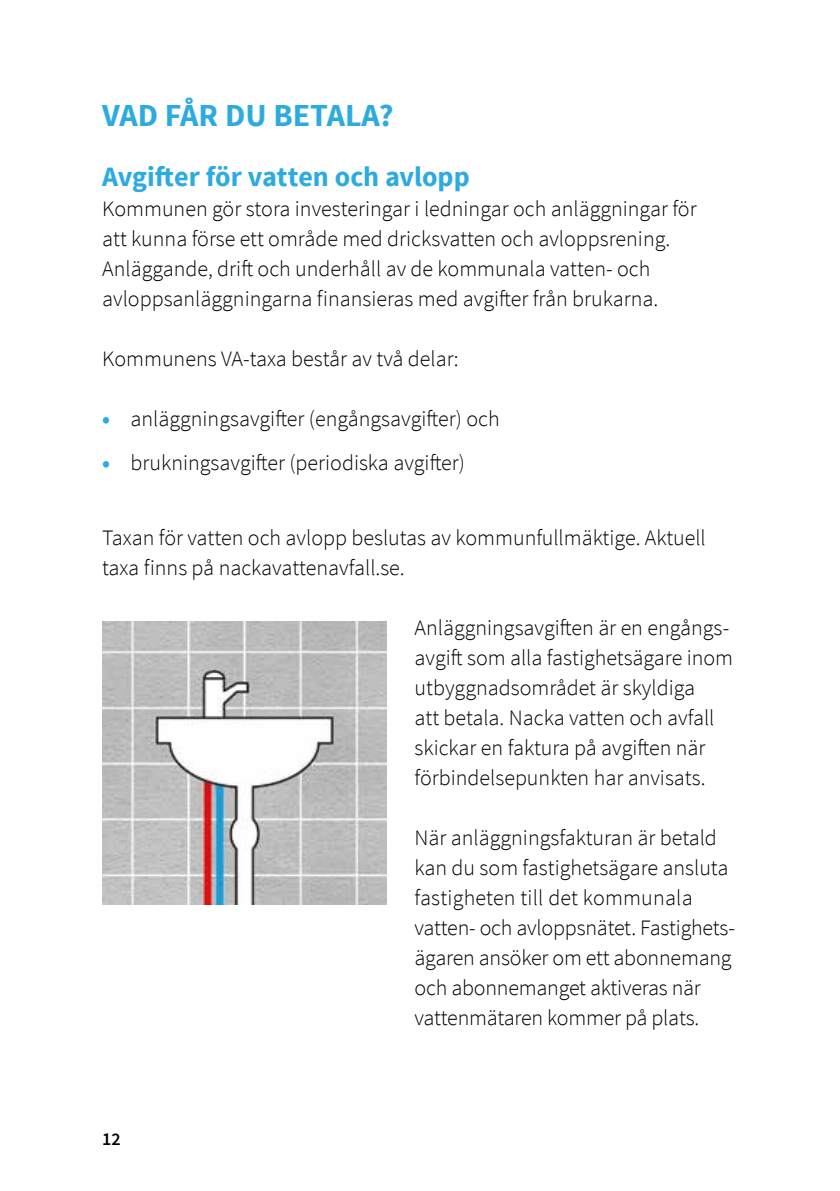
<style>
.page{position:relative;width:840px;height:1191px;background:#fff}
.page>*{position:absolute;margin:0;border:0;box-sizing:border-box;transform-origin:0 0}
.t1{font:700 32px "Source Sans Pro";color:#2cabe1}
.t2{font:700 28px "Source Sans Pro";letter-spacing:-.005em;color:#2cabe1}
.t3{font:300 22px/30px "Source Sans Pro";color:#000}
.t4{font:600 18px "Source Sans Pro";color:#000}
.s1{font-weight:900;color:#2cabe1}
</style>
<div class="page">
<img style="left:102px;top:621px;width:284px;height:283px">
<h1 class="t1" style="left:102px;top:95px;width:293px">VAD FÅR DU BETALA?</h1>
<p class="t2" style="left:102px;top:159px;width:369px">Avgifter för vatten och avlopp</p>
<p class="t3" style="left:102px;top:194px;width:595px">Kommunen gör stora investeringar i ledningar och anläggningar för att kunna förse ett område med dricksvatten och avloppsrening.<br>Anläggande, drift och underhåll av de kommunala vatten- och avloppsanläggningarna finansieras med avgifter från brukarna.</p>
<p class="t3" style="left:102px;top:344px;width:357px">Kommunens VA-taxa består av två delar:</p>
<p class="t3" style="left:102px;top:404px;width:399px"><span class="s1">•</span> anläggningsavgifter (engångsavgifter) och</p>
<p class="t3" style="left:102px;top:448px;width:364px"><span class="s1">•</span> brukningsavgifter (periodiska avgifter)</p>
<p class="t3" style="left:102px;top:522px;width:605px">Taxan för vatten och avlopp beslutas av kommunfullmäktige. Aktuell taxa finns på nackavattenavfall.se.</p>
<p class="t3" style="left:414px;top:612px;width:320px">Anläggningsavgiften är en engångs&shy;avgift som alla fastighetsägare inom utbyggnadsområdet är skyldiga<br>att betala. Nacka vatten och avfall skickar en faktura på avgiften när förbindelsepunkten har anvisats.</p>
<p class="t3" style="left:414px;top:822px;width:322px">När anläggningsfakturan är betald kan du som fastighetsägare ansluta fastigheten till det kommunala vatten- och avloppsnätet. Fastighets&shy;ägaren ansöker om ett abonnemang och abonnemanget aktiveras när vattenmätaren kommer på plats.</p>
<p class="t4" style="left:102px;top:1127px;width:20px">12</p>
</div>
